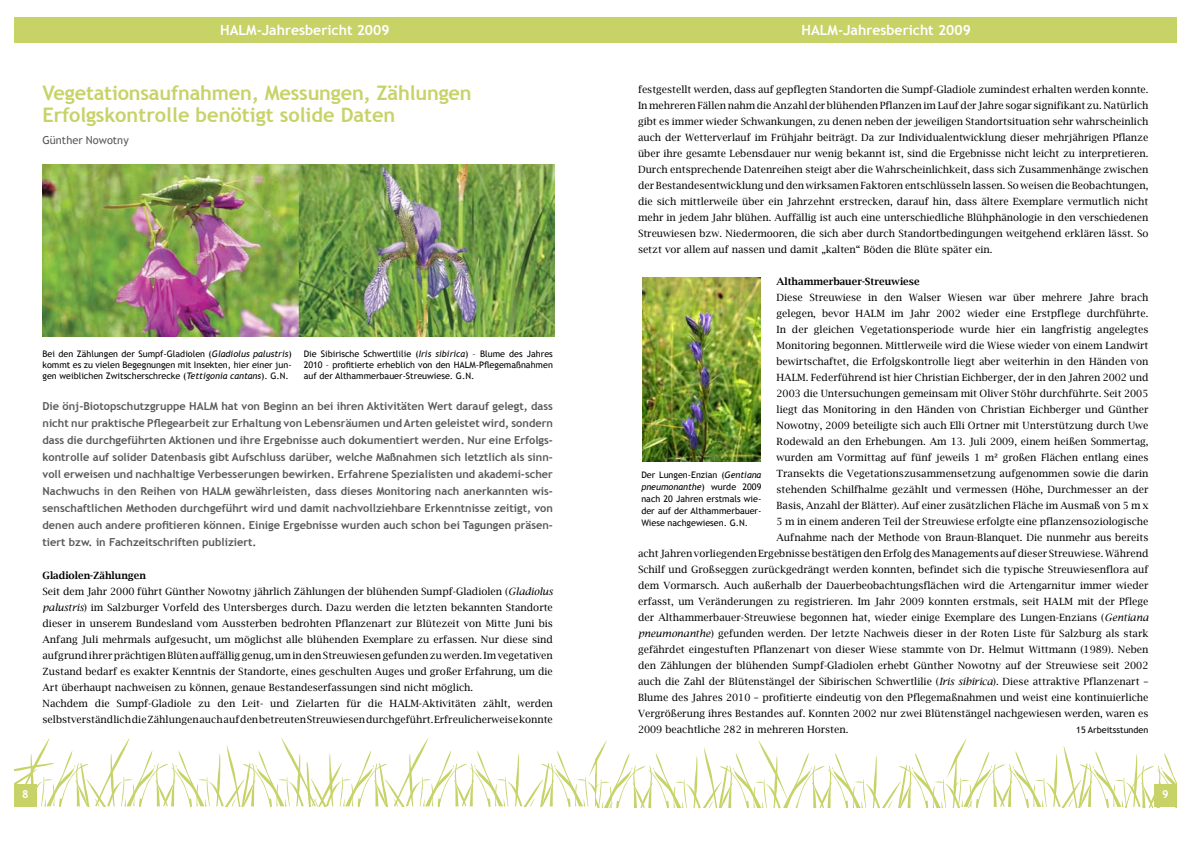
<style>
.page{position:relative;width:1191px;height:842px;background:#fff}
.page>*{position:absolute;margin:0;border:0;box-sizing:border-box;transform-origin:0 0}
.t1{font:700 20px/22px "Trebuchet MS";letter-spacing:-.01em;color:#c7d267}
.t2{font:700 14px "Trebuchet MS";color:#fff}
.t3{font:700 11px/17px "Trebuchet MS";color:#58595b;text-align:justify}
.t4{font:11px "Trebuchet MS";color:#58595b}
.t5{font:700 11px "Trebuchet MS";color:#fff}
.t6{font:10px/16px "Lucida Bright";color:#000}
.t7{font:600 10px "Lucida Bright";color:#000}
.t8{font:9px/11px "Trebuchet MS";color:#000;text-align:justify}
.s1{font-style:italic}
.s2{font-weight:600}
</style>
<div class="page">
<div style="left:14px;top:17px;width:581px;height:26px;background:#c7d267"></div>
<div style="left:595px;top:17px;width:581px;height:26px;background:#c7d267"></div>
<svg style="left:14px;top:738px;width:1162px;height:69px"></svg>
<div style="left:1154px;top:784px;width:22px;height:22px;background:#c7d267"></div>
<img style="left:43px;top:164px;width:511px;height:172px">
<img style="left:643px;top:278px;width:117px;height:184px">
<h2 class="t2" style="left:220px;top:21px;width:171px">HALM-Jahresbericht 2009</h2>
<h1 class="t1" style="left:43px;top:82px;width:430px">Vegetationsaufnahmen, Messungen, Zählungen<br>Erfolgskontrolle benötigt solide Daten</h1>
<p class="t4" style="left:43px;top:133px;width:88px">Günther Nowotny</p>
<p class="t8" style="left:43px;top:348px;width:251px">Bei den Zählungen der Sumpf-Gladiolen (<span class="s1">Gladiolus palustris</span>) kommt es zu vielen Begegnungen mit Insekten, hier einer jun&shy;gen weiblichen Zwitscherschrecke (<span class="s1">Tettigonia cantans</span>). G.N.</p>
<p class="t8" style="left:304px;top:348px;width:251px">Die Sibirische Schwertlilie (<span class="s1">Iris sibirica</span>) – Blume des Jahres 2010 – profitierte erheblich von den HALM-Pflegemaßnahmen auf der Althammerbauer-Streuwiese. G.N.</p>
<p class="t3" style="left:43px;top:397px;width:512px">Die önj-Biotopschutzgruppe HALM hat von Beginn an bei ihren Aktivitäten Wert darauf gelegt, dass nicht nur praktische Pflegearbeit zur Erhaltung von Lebensräumen und Arten geleistet wird, sondern dass die durchgeführten Aktionen und ihre Ergebnisse auch dokumentiert werden. Nur eine Erfolgs&shy;kontrolle auf solider Datenbasis gibt Aufschluss darüber, welche Maßnahmen sich letztlich als sinn&shy;voll erweisen und nachhaltige Verbesserungen bewirken. Erfahrene Spezialisten und akademi-scher Nachwuchs in den Reihen von HALM gewährleisten, dass dieses Monitoring nach anerkannten wis&shy;senschaftlichen Methoden durchgeführt wird und damit nachvollziehbare Erkenntnisse zeitigt, von denen auch andere profitieren können. Einige Ergebnisse wurden auch schon bei Tagungen präsen&shy;tiert bzw. in Fachzeitschriften publiziert.</p>
<p class="t6" style="left:43px;top:567px;width:512px"><span class="s2">Gladiolen-Zählungen<br></span>Seit dem Jahr 2000 führt Günther Nowotny jährlich Zählungen der blühenden Sumpf-Gladiolen (<span class="s1">Gladiolus palustris</span>) im Salzburger Vorfeld des Untersberges durch. Dazu werden die letzten bekannten Standorte dieser in unserem Bundesland vom Aussterben bedrohten Pflanzenart zur Blütezeit von Mitte Juni bis Anfang Juli mehrmals aufgesucht, um möglichst alle blühenden Exemplare zu erfassen. Nur diese sind aufgrund ihrer prächtigen Blüten auffällig genug, um in den Streuwiesen gefunden zu werden. Im vegetativen Zustand bedarf es exakter Kenntnis der Standorte, eines geschulten Auges und großer Erfahrung, um die Art überhaupt nachweisen zu können, genaue Bestandeserfassungen sind nicht möglich.<br>Nachdem die Sumpf-Gladiole zu den Leit- und Zielarten für die HALM-Aktivitäten zählt, werden selbstverständlich die Zählungen auch auf den betreuten Streuwiesen durchgeführt. Erfreulicherweise konnte</p>
<p class="t5" style="left:22px;top:787px;width:8px">8</p>
<h2 class="t2" style="left:801px;top:21px;width:171px">HALM-Jahresbericht 2009</h2>
<p class="t6" style="left:638px;top:81px;width:512px;text-align:justify">festgestellt werden, dass auf gepflegten Standorten die Sumpf-Gladiole zumindest erhalten werden konnte.<br>In mehreren Fällen nahm die Anzahl der blühenden Pflanzen im Lauf der Jahre sogar signifikant zu. Natürlich gibt es immer wieder Schwankungen, zu denen neben der jeweiligen Standortsituation sehr wahrscheinlich auch der Wetterverlauf im Frühjahr beiträgt. Da zur Individualentwicklung dieser mehrjährigen Pflanze über ihre gesamte Lebensdauer nur wenig bekannt ist, sind die Ergebnisse nicht leicht zu interpretieren.<br>Durch entsprechende Datenreihen steigt aber die Wahrscheinlichkeit, dass sich Zusammenhänge zwischen der Bestandesentwicklung und den wirksamen Faktoren entschlüsseln lassen. So weisen die Beobachtungen, die sich mittlerweile über ein Jahrzehnt erstrecken, darauf hin, dass ältere Exemplare vermutlich nicht mehr in jedem Jahr blühen. Auffällig ist auch eine unterschiedliche Blühphänologie in den verschiedenen Streuwiesen bzw. Niedermooren, die sich aber durch Standortbedingungen weitgehend erklären lässt. So setzt vor allem auf nassen und damit „kalten“ Böden die Blüte später ein.</p>
<p class="t7" style="left:776px;top:275px;width:145px">Althammerbauer-Streuwiese</p>
<p class="t6" style="left:776px;top:289px;width:373px">Diese Streuwiese in den Walser Wiesen war über mehrere Jahre brach</p>
<p class="t6" style="left:776px;top:305px;width:373px">gelegen, bevor HALM im Jahr 2002 wieder eine Erstpflege durchführte.</p>
<p class="t6" style="left:776px;top:321px;width:373px">In der gleichen Vegetationsperiode wurde hier ein langfristig angelegtes</p>
<p class="t6" style="left:776px;top:337px;width:373px">Monitoring begonnen. Mittlerweile wird die Wiese wieder von einem Landwirt</p>
<p class="t6" style="left:776px;top:353px;width:373px">bewirtschaftet, die Erfolgskontrolle liegt aber weiterhin in den Händen von</p>
<p class="t6" style="left:776px;top:369px;width:373px">HALM. Federführend ist hier Christian Eichberger, der in den Jahren 2002 und</p>
<p class="t6" style="left:776px;top:385px;width:373px">2003 die Untersuchungen gemeinsam mit Oliver Stöhr durchführte. Seit 2005</p>
<p class="t6" style="left:776px;top:401px;width:373px">liegt das Monitoring in den Händen von Christian Eichberger und Günther</p>
<p class="t6" style="left:776px;top:417px;width:373px">Nowotny, 2009 beteiligte sich auch Elli Ortner mit Unterstützung durch Uwe</p>
<p class="t6" style="left:776px;top:433px;width:373px">Rodewald an den Erhebungen. Am 13. Juli 2009, einem heißen Sommertag,</p>
<p class="t6" style="left:776px;top:449px;width:373px">wurden am Vormittag auf fünf jeweils 1 m² großen Flächen entlang eines</p>
<p class="t6" style="left:776px;top:465px;width:373px">Transekts die Vegetationszusammensetzung aufgenommen sowie die darin</p>
<p class="t6" style="left:776px;top:481px;width:373px">stehenden Schilfhalme gezählt und vermessen (Höhe, Durchmesser an der</p>
<p class="t6" style="left:776px;top:497px;width:373px">Basis, Anzahl der Blätter). Auf einer zusätzlichen Fläche im Ausmaß von 5 m x</p>
<p class="t6" style="left:776px;top:513px;width:373px">5 m in einem anderen Teil der Streuwiese erfolgte eine pflanzensoziologische</p>
<p class="t6" style="left:776px;top:529px;width:373px">Aufnahme nach der Methode von Braun-Blanquet. Die nunmehr aus bereits</p>
<p class="t6" style="left:638px;top:545px;width:512px">acht Jahren vorliegenden Ergebnisse bestätigen den Erfolg des Managements auf dieser Streuwiese. Während</p>
<p class="t6" style="left:638px;top:561px;width:512px">Schilf und Großseggen zurückgedrängt werden konnten, befindet sich die typische Streuwiesenflora auf</p>
<p class="t6" style="left:638px;top:577px;width:512px">dem Vormarsch. Auch außerhalb der Dauerbeobachtungsflächen wird die Artengarnitur immer wieder</p>
<p class="t6" style="left:638px;top:593px;width:512px">erfasst, um Veränderungen zu registrieren. Im Jahr 2009 konnten erstmals, seit HALM mit der Pflege</p>
<p class="t6" style="left:638px;top:609px;width:512px">der Althammerbauer-Streuwiese begonnen hat, wieder einige Exemplare des Lungen-Enzians (<span class="s1">Gentiana</span></p>
<p class="t6" style="left:638px;top:625px;width:512px"><span class="s1">pneumonanthe</span>) gefunden werden. Der letzte Nachweis dieser in der Roten Liste für Salzburg als stark</p>
<p class="t6" style="left:638px;top:641px;width:512px">gefährdet eingestuften Pflanzenart von dieser Wiese stammte von Dr. Helmut Wittmann (1989). Neben</p>
<p class="t6" style="left:638px;top:657px;width:512px">den Zählungen der blühenden Sumpf-Gladiolen erhebt Günther Nowotny auf der Streuwiese seit 2002</p>
<p class="t6" style="left:638px;top:673px;width:512px">auch die Zahl der Blütenstängel der Sibirischen Schwertlilie (<span class="s1">Iris sibirica</span>). Diese attraktive Pflanzenart –</p>
<p class="t6" style="left:638px;top:689px;width:512px">Blume des Jahres 2010 – profitierte eindeutig von den Pflegemaßnahmen und weist eine kontinuierliche</p>
<p class="t6" style="left:638px;top:705px;width:512px">Vergrößerung ihres Bestandes auf. Konnten 2002 nur zwei Blütenstängel nachgewiesen werden, waren es</p>
<p class="t6" style="left:638px;top:721px;width:212px">2009 beachtliche 282 in mehreren Horsten.</p>
<p class="t8" style="left:1076px;top:724px;width:74px">15 Arbeitsstunden</p>
<p class="t8" style="left:641px;top:469px;width:121px;line-height:12px">Der Lungen-Enzian (<span class="s1">Gentiana pneumonanthe</span>) wurde 2009 nach 20 Jahren erstmals wie&shy;der auf der Althammerbauer-Wiese nachgewiesen. G.N.</p>
<p class="t5" style="left:1162px;top:787px;width:8px">9</p>
</div>
